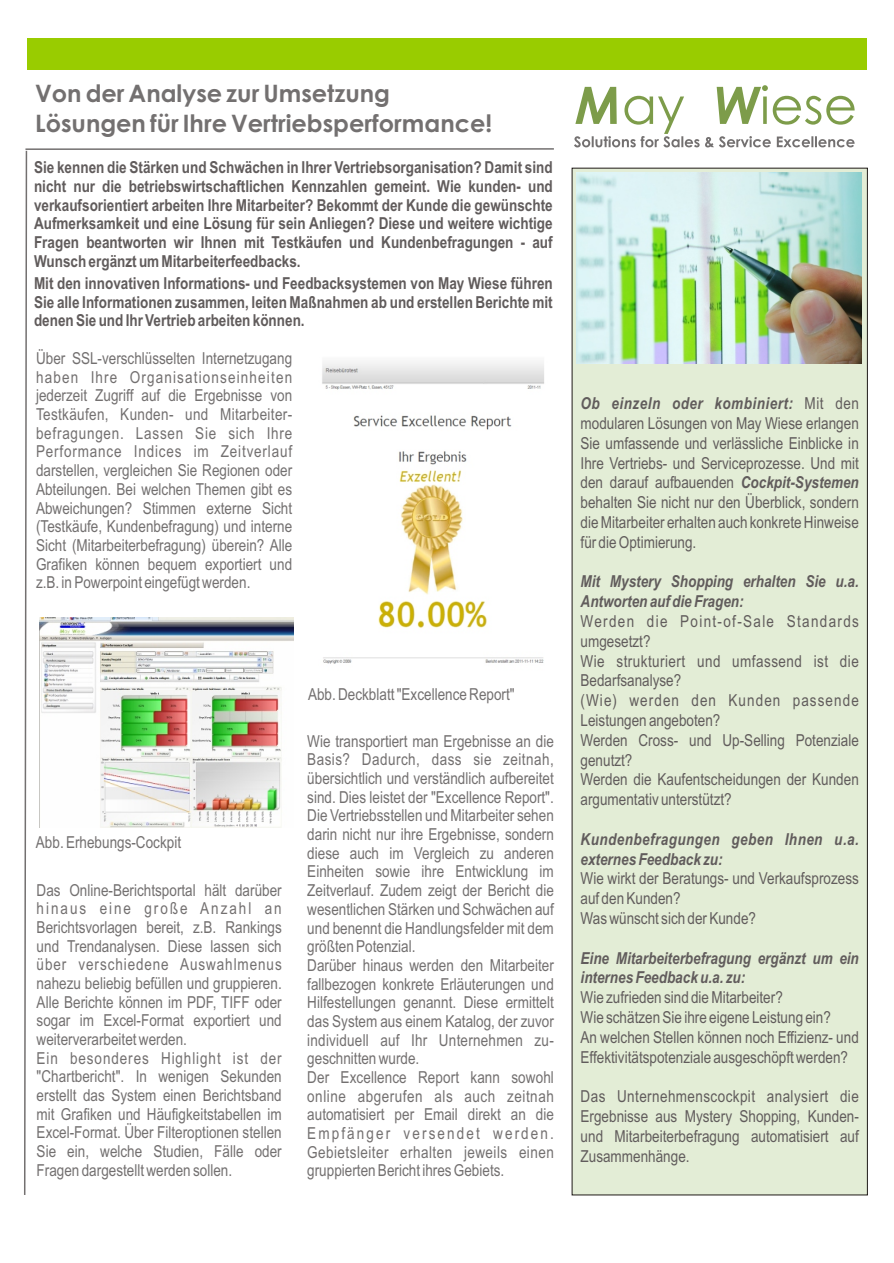
<style>
.page{position:relative;width:894px;height:1263px;background:#fff}
.page>*{position:absolute;margin:0;border:0;box-sizing:border-box;transform-origin:0 0}
.t1{font:51.6px "Century Gothic";color:#7d9c4a}
.t2{font:700 24px/29.1px "Century Gothic";color:#737070}
.t3{font:16.5px/18.8px "Arial Narrow";color:#737070}
.t4{font:16.5px/19.8px "Arial Narrow";color:#615c5c}
.t5{font:700 16.5px/18.9px "Arial Narrow";color:#615c5c;text-align:justify}
.t6{font:italic 700 16.5px/19.8px "Arial Narrow";color:#615c5c}
.t7{font:italic 700 16.5px/19.8px "Arial Narrow";letter-spacing:.025em;color:#615c5c}
.s1{font-weight:700;font-style:italic}
</style>
<div class="page">
<div style="left:572px;top:168px;width:296px;height:1027px;background:#e3edd6;border:1px solid #1f1a17"></div>
<div style="left:27px;top:38px;width:840px;height:32px;background:#9c0"></div>
<img style="left:39px;top:617px;width:255px;height:210px">
<img style="left:322px;top:362px;width:222px;height:302px">
<hr style="left:25px;top:148px;width:529px;height:2px;background:#737070">
<svg style="left:24px;top:151px;width:3px;height:1044px"></svg>
<svg style="left:574px;top:136px;width:281px;height:11px"></svg>
<img style="left:577px;top:173px;width:284px;height:190px">
<h2 class="t2" style="left:35px;top:81px;width:459px">Von der Analyse zur Umsetzung<br>Lösungen für Ihre Vertriebsperformance!</h2>
<h1 class="t1" style="left:575px;top:85px;width:283px"><span class="s1">M</span>ay <span class="s1">W</span>iese</h1>
<p class="t5" style="left:34px;top:159px;width:520px">Sie kennen die Stärken und Schwächen in Ihrer Vertriebsorganisation? Damit sind nicht nur die betriebswirtschaftlichen Kennzahlen gemeint. Wie kunden- und verkaufsorientiert arbeiten Ihre Mitarbeiter? Bekommt der Kunde die gewünschte Aufmerksamkeit und eine Lösung für sein Anliegen? Diese und weitere wichtige Fragen beantworten wir Ihnen mit Testkäufen und Kundenbefragungen - auf Wunsch ergänzt um Mitarbeiterfeedbacks.</p>
<p class="t5" style="left:34px;top:275px;width:520px">Mit den innovativen Informations- und Feedbacksystemen von May Wiese führen Sie alle Informationen zusammen, leiten Maßnahmen ab und erstellen Berichte mit denen Sie und Ihr Vertrieb arbeiten können.</p>
<p class="t3" style="left:36px;top:350px;width:258px;text-align:justify">Über SSL-verschlüsselten Internetzugang haben Ihre Organisationseinheiten jederzeit Zugriff auf die Ergebnisse von Testkäufen, Kunden- und Mitarbeiter&shy;befragungen. Lassen Sie sich Ihre Performance Indices im Zeitverlauf darstellen, vergleichen Sie Regionen oder Abteilungen. Bei welchen Themen gibt es Abweichungen? Stimmen externe Sicht (Testkäufe, Kundenbefragung) und interne Sicht (Mitarbeiterbefragung) überein? Alle Grafiken können bequem exportiert und z.B. in Powerpoint eingefügt werden.</p>
<p class="t3" style="left:36px;top:834px;width:147px">Abb. Erhebungs-Cockpit</p>
<p class="t3" style="left:37px;top:882px;width:247px">Das Online-Berichtsportal hält darüber hinaus eine große Anzahl an Berichtsvorlagen bereit, z.B. Rankings und Trendanalysen. Diese lassen sich über verschiedene Auswahlmenus nahezu beliebig befüllen und gruppieren.<br>Alle Berichte können im PDF, TIFF oder sogar im Excel-Format exportiert und weiterverarbeitet werden.<br>Ein besonderes Highlight ist der "Chartbericht". In wenigen Sekunden erstellt das System einen Berichtsband mit Grafiken und Häufigkeitstabellen im Excel-Format. Über Filteroptionen stellen Sie ein, welche Studien, Fälle oder Fragen dargestellt werden sollen.</p>
<p class="t3" style="left:308px;top:686px;width:208px">Abb. Deckblatt "Excellence Report"</p>
<p class="t3" style="left:307px;top:733px;width:248px">Wie transportiert man Ergebnisse an die Basis? Dadurch, dass sie zeitnah, übersichtlich und verständlich aufbereitet sind. Dies leistet der "Excellence Report".<br>Die Vertriebsstellen und Mitarbeiter sehen darin nicht nur ihre Ergebnisse, sondern diese auch im Vergleich zu anderen Einheiten sowie ihre Entwicklung im Zeitverlauf. Zudem zeigt der Bericht die wesentlichen Stärken und Schwächen auf und benennt die Handlungsfelder mit dem größten Potenzial.<br>Darüber hinaus werden den Mitarbeiter fallbezogen konkrete Erläuterungen und Hilfestellungen genannt. Diese ermittelt das System aus einem Katalog, der zuvor individuell auf Ihr Unternehmen zu&shy;geschnitten wurde.<br>Der Excellence Report kann sowohl online abgerufen als auch zeitnah automatisiert per Email direkt an die Empfänger versendet werden.<br>Gebietsleiter erhalten jeweils einen gruppierten Bericht ihres Gebiets.</p>
<p class="t4" style="left:581px;top:395px;width:280px;text-align:justify"><span class="s1">Ob einzeln oder kombiniert:</span> Mit den modularen Lösungen von May Wiese erlangen Sie umfassende und verlässliche Einblicke in Ihre Vertriebs- und Serviceprozesse. Und mit den darauf aufbauenden <span class="s1">Cockpit-Systemen </span>behalten Sie nicht nur den Überblick, sondern die Mitarbeiter erhalten auch konkrete Hinweise für die Optimierung.</p>
<p class="t6" style="left:581px;top:573px;width:280px">Mit Mystery Shopping erhalten Sie u.a.<br>Antworten auf die Fragen:</p>
<p class="t4" style="left:581px;top:613px;width:280px">Werden die Point-of-Sale Standards umgesetzt?<br>Wie strukturiert und umfassend ist die<br>Bedarfsanalyse?<br>(Wie) werden den Kunden passende<br>Leistungen angeboten?<br>Werden Cross- und Up-Selling Potenziale genutzt?<br>Werden die Kaufentscheidungen der Kunden argumentativ unterstützt?</p>
<p class="t7" style="left:581px;top:831px;width:280px">Kundenbefragungen geben Ihnen u.a. externes Feedback zu:</p>
<p class="t4" style="left:581px;top:870px;width:280px">Wie wirkt der Beratungs- und Verkaufsprozess auf den Kunden?<br>Was wünscht sich der Kunde?</p>
<p class="t6" style="left:581px;top:950px;width:280px">Eine Mitarbeiterbefragung ergänzt um ein internes Feedback u.a. zu:</p>
<p class="t4" style="left:581px;top:989px;width:280px">Wie zufrieden sind die Mitarbeiter?<br>Wie schätzen Sie ihre eigene Leistung ein?<br>An welchen Stellen können noch Effizienz- und Effektivitätspotenziale ausgeschöpft werden?</p>
<p class="t4" style="left:581px;top:1088px;width:280px;text-align:justify">Das Unternehmenscockpit analysiert die Ergebnisse aus Mystery Shopping, Kunden&shy;und Mitarbeiterbefragung automatisiert auf Zusammenhänge.</p>
</div>
